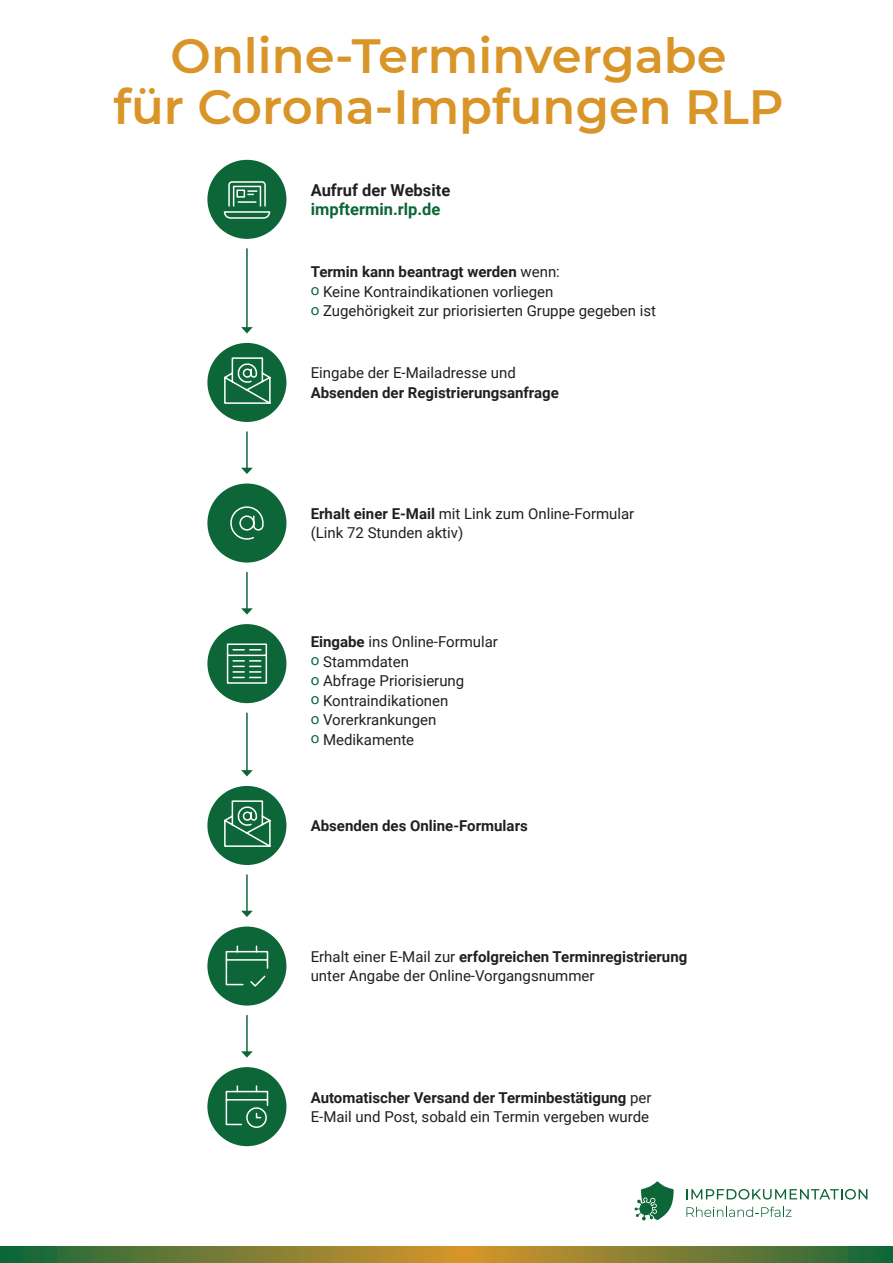
<style>
.page{position:relative;width:893px;height:1263px;background:#fff}
.page>*{position:absolute;margin:0;border:0;box-sizing:border-box;transform-origin:0 0}
.t1{font:600 48px/51px "Montserrat";color:#d99527;text-align:center}
.t2{font:700 16.5px "Roboto";color:#0c6638}
.t3{font:700 16.5px "Roboto";color:#231f20}
.t4{font:15px/19.5px "Roboto";color:#231f20}
.t5{font:700 15px "Roboto";color:#231f20}
.s1{font-weight:700}
.s2{color:#0c6638}
</style>
<div class="page">
<svg style="left:686px;top:1189px;width:181px;height:10px"></svg>
<svg style="left:686px;top:1207px;width:105px;height:10px"></svg>
<svg style="left:635px;top:1181px;width:39px;height:39px"></svg>
<svg style="left:0;top:1246px;width:893px;height:17px;background:#777d33"></svg>
<div style="left:206px;top:158px;width:82px;height:82px;background:#0c6638;border-radius:50%"></div>
<div style="left:204px;top:157px;width:85px;height:85px;border:3px solid #fff;border-radius:50%"></div>
<svg style="left:223px;top:181px;width:48px;height:38px"></svg>
<div style="left:206px;top:482px;width:82px;height:82px;background:#0c6638;border-radius:50%"></div>
<div style="left:204px;top:480px;width:85px;height:86px;border:3px solid #fff;border-radius:50%"></div>
<svg style="left:230px;top:506px;width:34px;height:34px"></svg>
<div style="left:206px;top:623px;width:82px;height:82px;background:#0c6638;border-radius:50%"></div>
<div style="left:204px;top:621px;width:85px;height:85px;border:3px solid #fff;border-radius:50%"></div>
<svg style="left:226px;top:643px;width:42px;height:41px"></svg>
<div style="left:206px;top:784px;width:82px;height:82px;background:#0c6638;border-radius:50%"></div>
<div style="left:204px;top:783px;width:85px;height:85px;border:3px solid #fff;border-radius:50%"></div>
<svg style="left:224px;top:800px;width:47px;height:47px"></svg>
<div style="left:206px;top:925px;width:82px;height:82px;background:#0c6638;border-radius:50%"></div>
<div style="left:204px;top:923px;width:85px;height:85px;border:3px solid #fff;border-radius:50%"></div>
<svg style="left:225px;top:945px;width:44px;height:42px"></svg>
<hr style="left:246px;top:248px;width:2px;height:80px;background:#0c6638">
<svg style="left:241px;top:327px;width:12px;height:6px"></svg>
<div style="left:206px;top:1065px;width:82px;height:83px;background:#0c6638;border-radius:50%"></div>
<div style="left:204px;top:1064px;width:85px;height:85px;border:3px solid #fff;border-radius:50%"></div>
<svg style="left:225px;top:1085px;width:44px;height:43px"></svg>
<div style="left:206px;top:341px;width:82px;height:82px;background:#0c6638;border-radius:50%"></div>
<div style="left:204px;top:340px;width:85px;height:85px;border:3px solid #fff;border-radius:50%"></div>
<svg style="left:224px;top:357px;width:47px;height:47px"></svg>
<hr style="left:246px;top:431px;width:2px;height:37px;background:#0c6638">
<svg style="left:241px;top:468px;width:12px;height:6px"></svg>
<hr style="left:246px;top:572px;width:2px;height:37px;background:#0c6638">
<svg style="left:241px;top:608px;width:12px;height:7px"></svg>
<hr style="left:246px;top:713px;width:2px;height:58px;background:#0c6638">
<svg style="left:241px;top:770px;width:12px;height:6px"></svg>
<hr style="left:246px;top:874px;width:2px;height:37px;background:#0c6638">
<svg style="left:241px;top:911px;width:12px;height:6px"></svg>
<hr style="left:246px;top:1015px;width:2px;height:37px;background:#0c6638">
<svg style="left:241px;top:1051px;width:12px;height:6px"></svg>
<h1 class="t1" style="left:114px;top:29px;width:672px">Online-Terminvergabe<br>für Corona-Impfungen RLP</h1>
<p class="t3" style="left:311px;top:178px;width:141px">Aufruf der Website</p>
<p class="t2" style="left:311px;top:198px;width:131px">impftermin.rlp.de</p>
<p class="t4" style="left:311px;top:261px;width:347px"><span class="s1">Termin kann beantragt werden</span> wenn:<br><span class="s2">o</span> Keine Kontraindikationen vorliegen<br><span class="s2">o</span> Zugehörigkeit zur priorisierten Gruppe gegeben ist</p>
<p class="t4" style="left:311px;top:363px;width:207px">Eingabe der E-Mailadresse und</p>
<p class="t5" style="left:311px;top:382px;width:250px">Absenden der Registrierungsanfrage</p>
<p class="t4" style="left:311px;top:503px;width:325px"><span class="s1">Erhalt einer E-Mail</span> mit Link zum Online-Formular (Link 72 Stunden aktiv)</p>
<p class="t4" style="left:311px;top:631px;width:189px"><span class="s1">Eingabe</span> ins Online-Formular <span class="s2">o</span> Stammdaten<br><span class="s2">o</span> Abfrage Priorisierung<br><span class="s2">o</span> Kontraindikationen<br><span class="s2">o</span> Vorerkrankungen<br><span class="s2">o</span> Medikamente</p>
<p class="t5" style="left:311px;top:815px;width:219px">Absenden des Online-Formulars</p>
<p class="t4" style="left:311px;top:946px;width:378px">Erhalt einer E-Mail zur <span class="s1">erfolgreichen Terminregistrierung </span>unter Angabe der Online-Vorgangsnummer</p>
<p class="t4" style="left:311px;top:1087px;width:342px"><span class="s1">Automatischer Versand der Terminbestätigung</span> per<br>E-Mail und Post, sobald ein Termin vergeben wurde</p>
</div>
